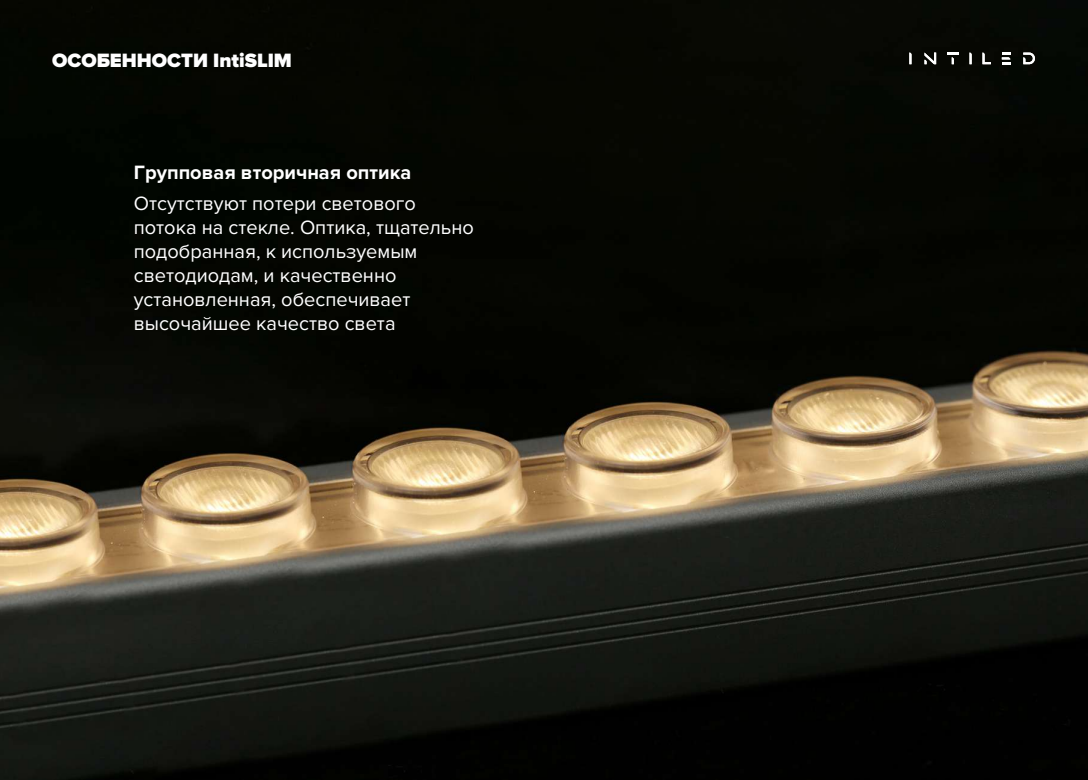
<style>
.page{position:relative;width:1088px;height:780px;background:#fff}
.page>*{position:absolute;margin:0;border:0;box-sizing:border-box;transform-origin:0 0}
.t1{font:20px/24px "Proxima Nova";color:#fff}
.t2{font:700 20px "Proxima Nova";color:#fff}
.t3{font:900 20px "Proxima Nova";color:#fff}
</style>
<div class="page">
<img style="left:0;top:0;width:1088px;height:780px">
<svg style="left:909px;top:53px;width:2px;height:11px"></svg>
<svg style="left:947px;top:53px;width:11px;height:11px"></svg>
<svg style="left:969px;top:53px;width:2px;height:11px"></svg>
<svg style="left:924px;top:53px;width:12px;height:11px"></svg>
<svg style="left:1023px;top:53px;width:12px;height:11px"></svg>
<svg style="left:982px;top:53px;width:9px;height:11px"></svg>
<svg style="left:1002px;top:53px;width:8px;height:11px"></svg>
<p class="t3" style="left:52px;top:48px;width:241px">ОСОБЕННОСТИ IntiSLIM</p>
<p class="t2" style="left:134px;top:161px;width:279px">Групповая вторичная оптика</p>
<p class="t1" style="left:134px;top:191px;width:342px">Отсутствуют потери светового потока на стекле. Оптика, тщательно подобранная, к используемым светодиодам, и качественно установленная, обеспечивает высочайшее качество света</p>
</div>
